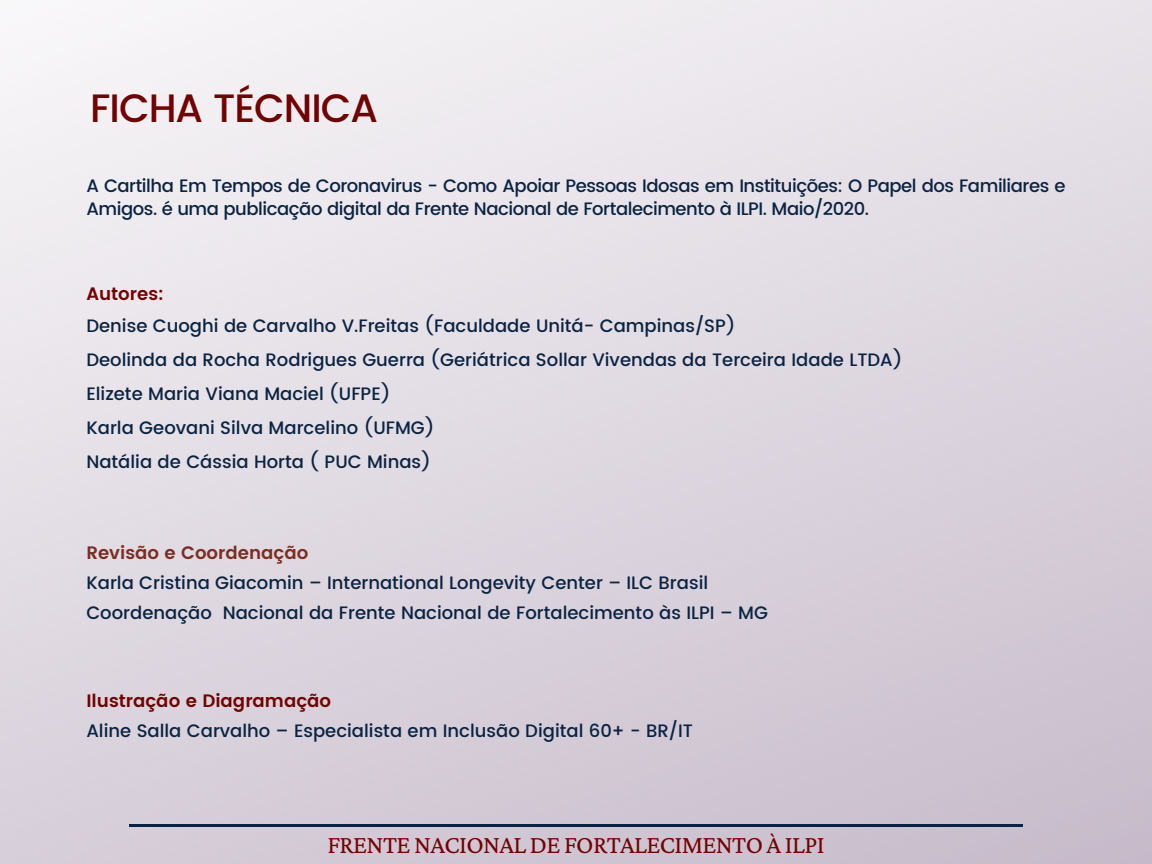
<style>
.page{position:relative;width:1152px;height:864px;background:#fff}
.page>*{position:absolute;margin:0;border:0;box-sizing:border-box;transform-origin:0 0}
.t1{font:500 39.6px "Poppins";letter-spacing:-.025em;color:#720000}
.t2{font:25.95px "Crimson Pro";letter-spacing:-.025em;color:#720000}
.t3{font:500 18px/34.2px "Poppins";color:#092342}
.t4{font:500 18px/22.5px "Poppins";letter-spacing:-.025em;color:#092342}
.t5{font:600 18px "Poppins";color:#720000}
.t6{font:600 18px "Poppins";color:#7b2e21}
</style>
<div class="page">
<img style="left:0;top:0;width:1152px;height:864px">
<hr style="left:130px;top:824px;width:893px;height:2px;background:#092342">
<h1 class="t1" style="left:90px;top:85px;width:289px">FICHA TÉCNICA</h1>
<p class="t4" style="left:86px;top:175px;width:981px">A Cartilha Em Tempos de Coronavirus - Como Apoiar Pessoas Idosas em Instituições: O Papel dos Familiares e<br>Amigos. é uma publicação digital da Frente Nacional de Fortalecimento à ILPI. Maio/2020.</p>
<p class="t5" style="left:86px;top:283px;width:79px">Autores:</p>
<p class="t3" style="left:86px;top:308px;width:818px">Denise Cuoghi de Carvalho V.Freitas (Faculdade Unitá- Campinas/SP)<br>Deolinda da Rocha Rodrigues Guerra (Geriátrica Sollar Vivendas da Terceira Idade LTDA)<br>Elizete Maria Viana Maciel (UFPE)<br>Karla Geovani Silva Marcelino (UFMG)<br>Natália de Cássia Horta ( PUC Minas)</p>
<p class="t6" style="left:86px;top:543px;width:223px">Revisão e Coordenação</p>
<p class="t3" style="left:86px;top:568px;width:683px;line-height:29.5px">Karla Cristina Giacomin – International Longevity Center – ILC Brasil<br>Coordenação Nacional da Frente Nacional de Fortalecimento às ILPI – MG</p>
<p class="t5" style="left:86px;top:691px;width:246px">Ilustração e Diagramação</p>
<p class="t3" style="left:86px;top:714px;width:608px">Aline Salla Carvalho – Especialista em Inclusão Digital 60+ - BR/IT</p>
<h2 class="t2" style="left:327px;top:830px;width:499px">FRENTE NACIONAL DE FORTALECIMENTO À ILPI</h2>
</div>
